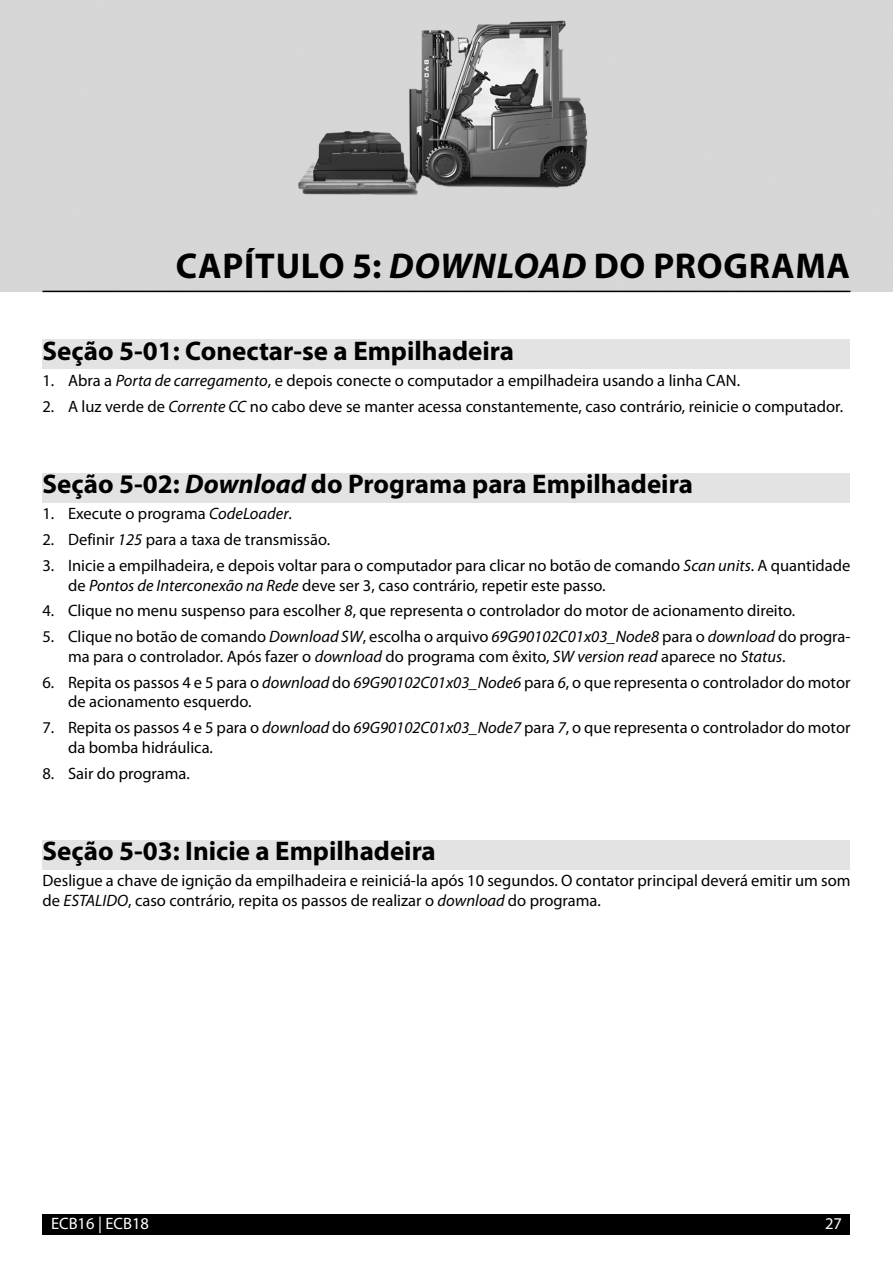
<style>
.page{position:relative;width:893px;height:1263px;background:#fff}
.page>*{position:absolute;margin:0;border:0;box-sizing:border-box;transform-origin:0 0}
.t1{font:700 36px "Myriad Pro";letter-spacing:.02em;color:#000}
.t2{font:700 27px "Myriad Pro";color:#000}
.t3{font:16.5px/19.5px "Myriad Pro";color:#000}
.t4{font:16.5px "Myriad Pro";color:#fff}
.s1{font-style:italic}
</style>
<div class="page">
<div style="left:43px;top:1214px;width:807px;height:21px;background:#000"></div>
<img style="left:0;top:0;width:893px;height:291px">
<hr style="left:43px;top:291px;width:807px;height:1px;background:#000">
<div style="left:43px;top:340px;width:807px;height:29px;background:#e3e3e3"></div>
<div style="left:43px;top:473px;width:807px;height:29px;background:#e3e3e3"></div>
<div style="left:43px;top:840px;width:807px;height:29px;background:#e3e3e3"></div>
<h1 class="t1" style="left:176px;top:242px;width:676px">CAPÍTULO 5: <span class="s1">DOWNLOAD</span> DO PROGRAMA</h1>
<h2 class="t2" style="left:43px;top:333px;width:473px">Seção 5-01: Conectar-se a Empilhadeira</h2>
<p class="t3" style="left:43px;top:370px;width:699px">1. Abra a <span class="s1">Porta de carregamento</span>, e depois conecte o computador a empilhadeira usando a linha CAN.</p>
<p class="t3" style="left:43px;top:396px;width:802px">2. A luz verde de <span class="s1">Corrente CC</span> no cabo deve se manter acessa constantemente, caso contrário, reinicie o computador.</p>
<h2 class="t2" style="left:43px;top:467px;width:652px">Seção 5-02: <span class="s1">Download</span> do Programa para Empilhadeira</h2>
<p class="t3" style="left:43px;top:504px;width:251px">1. Execute o programa <span class="s1">CodeLoader</span>.</p>
<p class="t3" style="left:43px;top:530px;width:289px">2. Definir <span class="s1">125</span> para a taxa de transmissão.</p>
<p class="t3" style="left:68px;top:555px;width:784px;text-indent:-26px">3. Inicie a empilhadeira, e depois voltar para o computador para clicar no botão de comando <span class="s1">Scan units</span>. A quantidade de <span class="s1">Pontos de Interconexão na Rede</span> deve ser 3, caso contrário, repetir este passo.</p>
<p class="t3" style="left:43px;top:601px;width:754px">4. Clique no menu suspenso para escolher <span class="s1">8</span>, que representa o controlador do motor de acionamento direito.</p>
<p class="t3" style="left:68px;top:627px;width:784px;text-indent:-26px">5. Clique no botão de comando <span class="s1">Download SW</span>, escolha o arquivo <span class="s1">69G90102C01x03_Node8</span> para o <span class="s1">download</span> do progra&shy;ma para o controlador. Após fazer o <span class="s1">download</span> do programa com êxito, <span class="s1">SW version read</span> aparece no <span class="s1">Status</span>.</p>
<p class="t3" style="left:68px;top:672px;width:784px;text-indent:-26px">6. Repita os passos 4 e 5 para o <span class="s1">download</span> do <span class="s1">69G90102C01x03_Node6</span> para <span class="s1">6</span>, o que representa o controlador do motor de acionamento esquerdo.</p>
<p class="t3" style="left:68px;top:717px;width:784px;text-indent:-26px">7. Repita os passos 4 e 5 para o <span class="s1">download</span> do <span class="s1">69G90102C01x03_Node7</span> para <span class="s1">7</span>, o que representa o controlador do motor da bomba hidráulica.</p>
<p class="t3" style="left:43px;top:763px;width:149px">8. Sair do programa.</p>
<h2 class="t2" style="left:43px;top:834px;width:395px">Seção 5-03: Inicie a Empilhadeira</h2>
<p class="t3" style="left:43px;top:871px;width:809px">Desligue a chave de ignição da empilhadeira e reiniciá-la após 10 segundos. O contator principal deverá emitir um som de <span class="s1">ESTALIDO</span>, caso contrário, repita os passos de realizar o <span class="s1">download</span> do programa.</p>
<p class="t4" style="left:51px;top:1213px;width:100px">ECB16 | ECB18</p>
<p class="t4" style="left:825px;top:1213px;width:18px">27</p>
</div>
